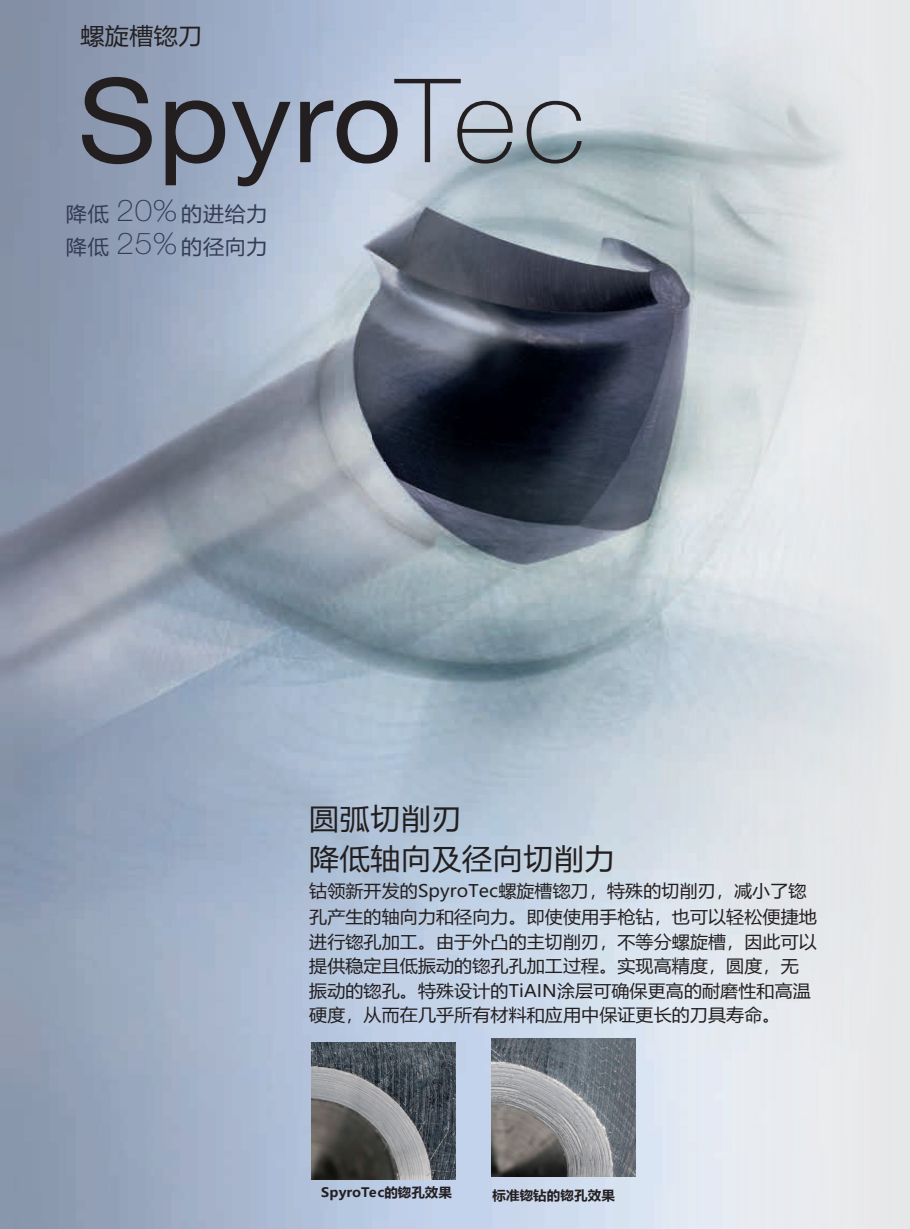
<style>
.page{position:relative;width:910px;height:1229px;background:#fff}
.page>*{position:absolute;margin:0;border:0;box-sizing:border-box;transform-origin:0 0}
.t1{font:116.55px "Helvetica Neue LTW1 G";letter-spacing:.01em;color:#231f20;scale:1.04 1}
.t2{font:28.8px/40.7px "Microsoft Ya Hei";letter-spacing:.02em;color:#231f20;scale:1.04 1}
.t3{font:23.1px "Microsoft Ya Hei";letter-spacing:.02em;color:#231f20;scale:1.04 1}
.t4{font:20.1px/33.3px "Microsoft Ya Hei";letter-spacing:.035em;color:#333c54;scale:1.04 1}
.t5{font:17.25px/24.5px "Microsoft Ya Hei";letter-spacing:.005em;color:#231f20;scale:1.04 1}
.t6{font:700 12.9px "Microsoft Ya Hei";letter-spacing:.01em;color:#231f20;scale:1.04 1}
.s1{font-weight:100}
.s2{font-family:"Helvetica Neue LTW1 G";font-weight:100;font-size:30.3px}
</style>
<div class="page">
<img style="left:17px;top:17px;width:354px;height:698px">
<img style="left:371px;top:8px;width:259px;height:904px">
<img style="left:373px;top:912px;width:257px;height:300px">
<img style="left:630px;top:8px;width:263px;height:1204px">
<img style="left:311px;top:1042px;width:144px;height:138px">
<img style="left:491px;top:1039px;width:144px;height:138px">
<h3 class="t3" style="left:80px;top:20px;width:119px">螺旋槽锪刀</h3>
<h1 class="t1" style="left:77px;top:79px;width:490px">Spyro<span class="s1">Tec</span></h1>
<p class="t4" style="left:66px;top:196px;width:195px">降低 <span class="s2">20%</span> 的进给力降低 <span class="s2">25%</span> 的径向力</p>
<h2 class="t2" style="left:309px;top:797px;width:295px">圆弧切削刃<br>降低轴向及径向切削力</h2>
<p class="t5" style="left:309px;top:877px;width:490px;line-height:26.1px">钴领新开发的SpyroTec螺旋槽锪刀，特殊的切削刃，减小了锪孔产生的轴向力和径向力。即使使用手枪钻，也可以轻松便捷地</p>
<p class="t5" style="left:309px;top:929px;width:490px">进行锪孔加工。由于外凸的主切削刃，不等分螺旋槽，因此可以提供稳定且低振动的锪孔孔加工过程。实现高精度，圆度，无振动的锪孔。特殊设计的TiAIN涂层可确保更高的耐磨性和高温硬度，从而在几乎所有材料和应用中保证更长的刀具寿命。</p>
<p class="t6" style="left:321px;top:1184px;width:127px">SpyroTec的锪孔效果</p>
<p class="t6" style="left:492px;top:1187px;width:119px">标准锪钻的锪孔效果</p>
</div>
